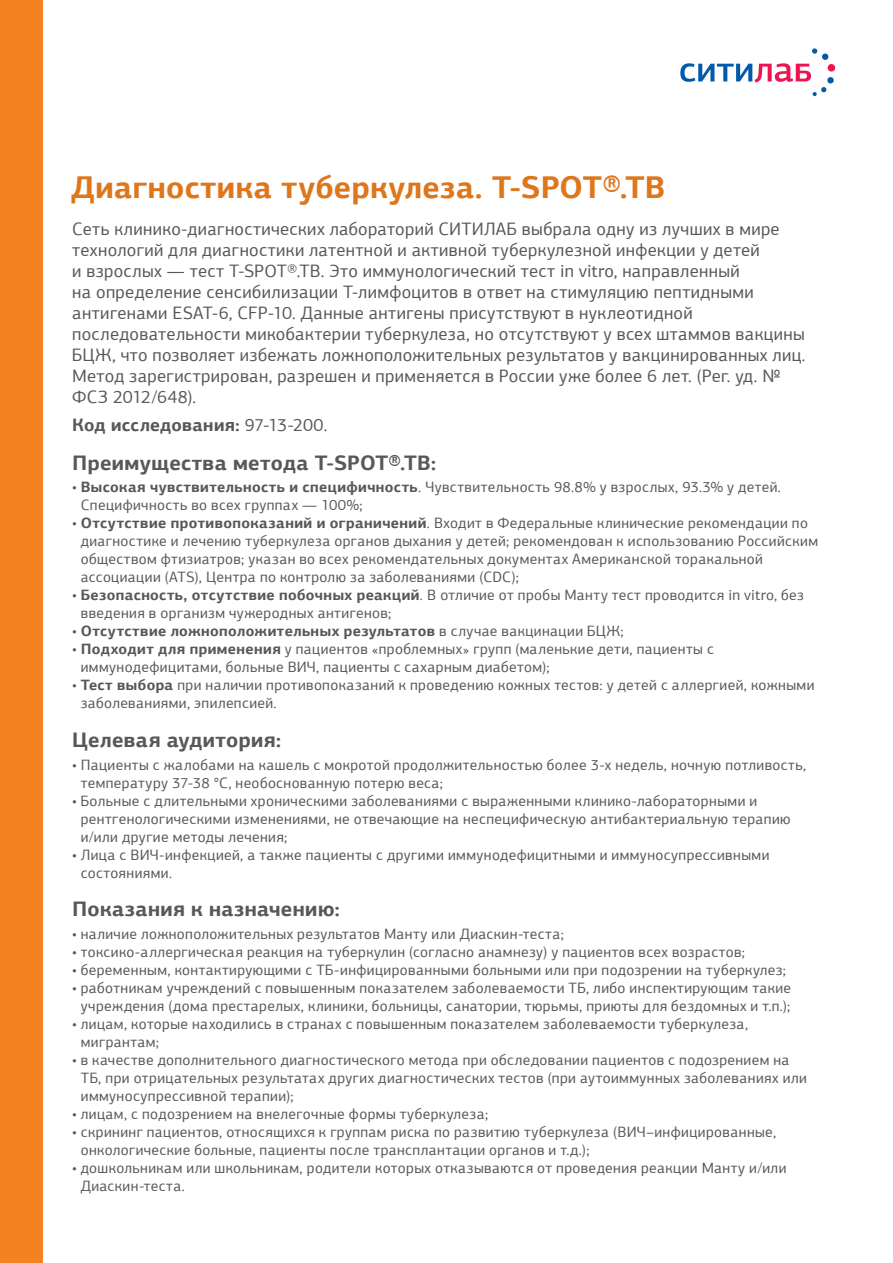
<style>
.page{position:relative;width:893px;height:1263px;background:#fff}
.page>*{position:absolute;margin:0;border:0;box-sizing:border-box;transform-origin:0 0}
.t1{font:700 31.5px "PF Agora Sans Pro";letter-spacing:.015em;color:#de761b}
.t2{font:700 21px "PF Agora Sans Pro";letter-spacing:.015em;color:#57585a}
.t3{font:18px/21px "PF Agora Sans Pro";letter-spacing:.02em;color:#57585a}
.t4{font:700 18px "PF Agora Sans Pro";letter-spacing:.02em;color:#57585a}
.t5{font:15px/18px "PF Agora Sans Pro";letter-spacing:.025em;color:#57585a}
.t6{font:700 15px "PF Agora Sans Pro";letter-spacing:.025em;color:#57585a}
.s1{font-weight:400}
.s2{font-weight:700}
</style>
<div class="page">
<div style="left:0;top:0;width:43px;height:1263px;background:#f58220"></div>
<svg style="left:680px;top:48px;width:155px;height:48px"></svg>
<h1 class="t1" style="left:71px;top:167px;width:596px">Диагностика туберкулеза. T-SPOT®.TB</h1>
<p class="t3" style="left:72px;top:218px;width:735px">Сеть клинико-диагностических лабораторий СИТИЛАБ выбрала одну из лучших в мире технологий для диагностики латентной и активной туберкулезной инфекции у детей<br>и взрослых — тест T-SPOT®.TB. Это иммунологический тест in vitro, направленный<br>на определение сенсибилизации Т-лимфоцитов в ответ на стимуляцию пептидными антигенами ESAT-6, CFP-10. Данные антигены присутствуют в нуклеотидной последовательности микобактерии туберкулеза, но отсутствуют у всех штаммов вакцины БЦЖ, что позволяет избежать ложноположительных результатов у вакцинированных лиц.<br>Метод зарегистрирован, разрешен и применяется в России уже более 6 лет. (Рег. уд. № ФСЗ 2012/648).</p>
<p class="t4" style="left:72px;top:414px;width:257px">Код исследования: <span class="s1">97-13-200.</span></p>
<h2 class="t2" style="left:72px;top:450px;width:366px">Преимущества метода T-SPOT®.TB:</h2>
<p class="t5" style="left:81px;top:478px;width:702px;text-indent:-9px">• <span class="s2">Высокая чувствительность и специфичность</span>. Чувствительность 98.8% у взрослых, 93.3% у детей.<br>Специфичность во всех группах — 100%;</p>
<p class="t5" style="left:81px;top:514px;width:739px;text-indent:-9px">• <span class="s2">Отсутствие противопоказаний и ограничений</span>. Входит в Федеральные клинические рекомендации по диагностике и лечению туберкулеза органов дыхания у детей; рекомендован к использованию Российским обществом фтизиатров; указан во всех рекомендательных документах Американской торакальной ассоциации (ATS), Центра по контролю за заболеваниями (CDC);</p>
<p class="t5" style="left:81px;top:586px;width:725px;text-indent:-9px">• <span class="s2">Безопасность, отсутствие побочных реакций</span>. В отличие от пробы Манту тест проводится in vitro, без введения в организм чужеродных антигенов;</p>
<p class="t6" style="left:72px;top:622px;width:553px"><span class="s1">•</span> Отсутствие ложноположительных результатов <span class="s1">в случае вакцинации БЦЖ;</span></p>
<p class="t5" style="left:81px;top:640px;width:635px;text-indent:-9px">• <span class="s2">Подходит для применения</span> у пациентов «проблемных» групп (маленькие дети, пациенты с иммунодефицитами, больные ВИЧ, пациенты с сахарным диабетом);</p>
<p class="t5" style="left:81px;top:676px;width:735px;text-indent:-9px">• <span class="s2">Тест выбора</span> при наличии противопоказаний к проведению кожных тестов: у детей с аллергией, кожными заболеваниями, эпилепсией.</p>
<h2 class="t2" style="left:72px;top:727px;width:210px">Целевая аудитория:</h2>
<p class="t5" style="left:81px;top:755px;width:727px;text-indent:-9px">• Пациенты с жалобами на кашель с мокротой продолжительностью более 3-х недель, ночную потливость, температуру 37-38 °С, необоснованную потерю веса;</p>
<p class="t5" style="left:81px;top:791px;width:711px;text-indent:-9px">• Больные с длительными хроническими заболеваниями с выраженными клинико-лабораторными и рентгенологическими изменениями, не отвечающие на неспецифическую антибактериальную терапию и/или другие методы лечения;</p>
<p class="t5" style="left:81px;top:845px;width:690px;text-indent:-9px">• Лица с ВИЧ-инфекцией, а также пациенты с другими иммунодефицитными и иммуносупрессивными состояниями.</p>
<h2 class="t2" style="left:72px;top:896px;width:269px">Показания к назначению:</h2>
<p class="t5" style="left:72px;top:924px;width:493px">• наличие ложноположительных результатов Манту или Диаскин-теста;</p>
<p class="t5" style="left:72px;top:942px;width:674px">• токсико-аллергическая реакция на туберкулин (согласно анамнезу) у пациентов всех возрастов;</p>
<p class="t5" style="left:72px;top:960px;width:715px">• беременным, контактирующими с ТБ-инфицированными больными или при подозрении на туберкулез;</p>
<p class="t5" style="left:72px;top:978px;width:720px;text-align:center">• работникам учреждений с повышенным показателем заболеваемости ТБ, либо инспектирующим такие учреждения (дома престарелых, клиники, больницы, санатории, тюрьмы, приюты для бездомных и т.п.);</p>
<p class="t5" style="left:81px;top:1014px;width:669px;text-indent:-9px">• лицам, которые находились в странах с повышенным показателем заболеваемости туберкулеза, мигрантам;</p>
<p class="t5" style="left:81px;top:1050px;width:727px;text-indent:-9px">• в качестве дополнительного диагностического метода при обследовании пациентов с подозрением на<br>ТБ, при отрицательных результатах других диагностических тестов (при аутоиммунных заболеваниях или иммуносупрессивной терапии);</p>
<p class="t5" style="left:72px;top:1104px;width:417px">• лицам, с подозрением на внелегочные формы туберкулеза;</p>
<p class="t5" style="left:81px;top:1122px;width:697px;text-indent:-9px">• скрининг пациентов, относящихся к группам риска по развитию туберкулеза (ВИЧ–инфицированные, онкологические больные, пациенты после трансплантации органов и т.д.);</p>
<p class="t5" style="left:81px;top:1158px;width:707px;text-indent:-9px">• дошкольникам или школьникам, родители которых отказываются от проведения реакции Манту и/или<br>Диаскин-теста.</p>
</div>
